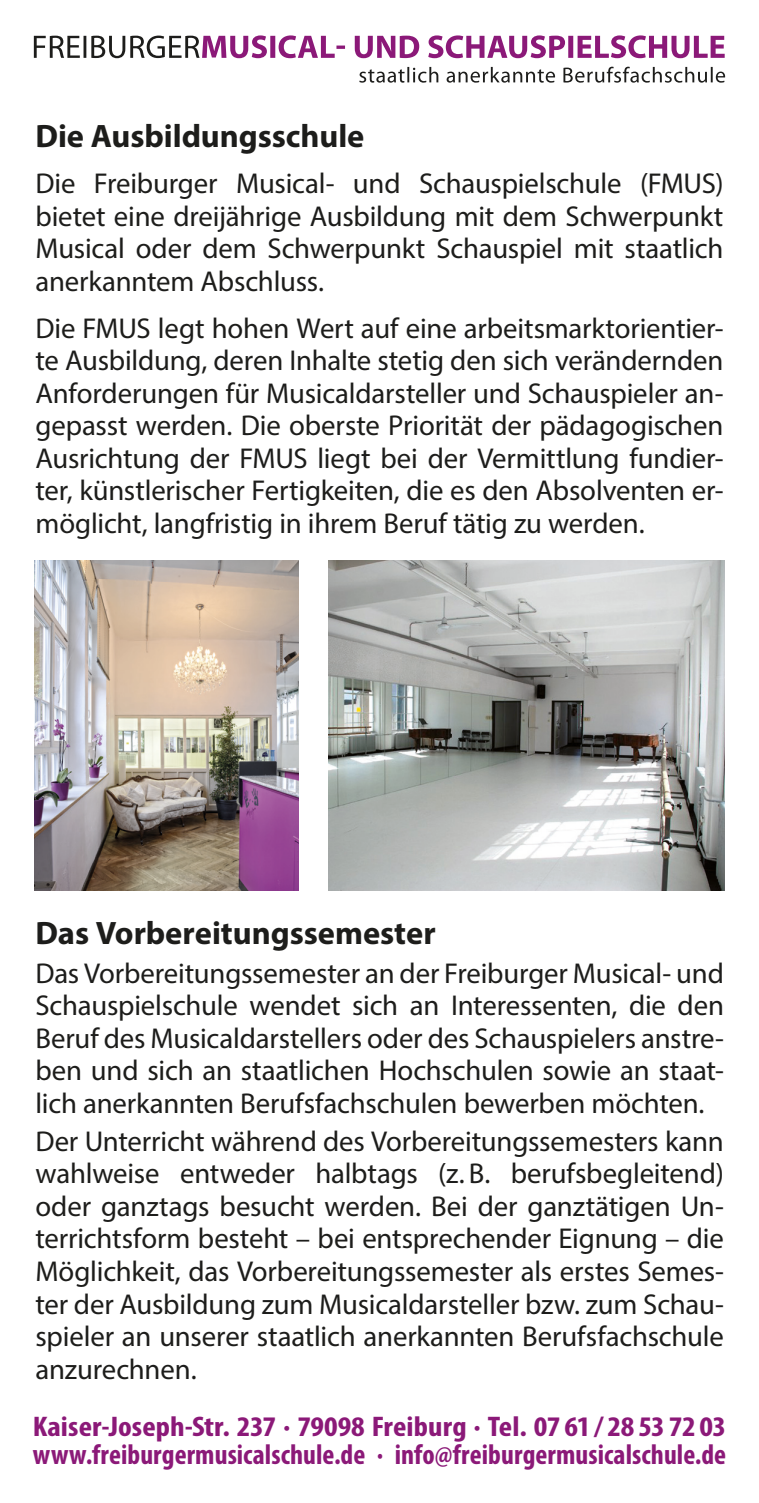
<style>
.page{position:relative;width:759px;height:1503px;background:#fff}
.page>*{position:absolute;margin:0;border:0;box-sizing:border-box;transform-origin:0 0}
.t1{font:700 32.5px "Myriad Pro";color:#1d1d1b}
.t2{font:28.75px/32.5px "Myriad Pro";letter-spacing:-.005em;color:#1d1d1b;text-align:justify}
.t3{font:700 condensed 28.5px "Myriad Pro";letter-spacing:.005em;color:#8b1978}
.t4{font:700 condensed 28.5px "Myriad Pro";letter-spacing:.005em;color:#8b1978;scale:1.12 1}
</style>
<div class="page">
<img style="left:328px;top:560px;width:395px;height:330px">
<img style="left:35px;top:560px;width:263px;height:330px">
<svg style="left:359px;top:67px;width:365px;height:16px"></svg>
<svg style="left:34px;top:35px;width:690px;height:23px"></svg>
<p class="t1" style="left:35px;top:114px;width:330px">Die Ausbildungsschule</p>
<p class="t2" style="left:35px;top:167px;width:689px">Die Freiburger Musical- und Schauspielschule (FMUS) bietet eine dreijährige Ausbildung mit dem Schwerpunkt Musical oder dem Schwerpunkt Schauspiel mit staatlich anerkanntem Abschluss.</p>
<p class="t2" style="left:35px;top:311px;width:689px">Die FMUS legt hohen Wert auf eine arbeitsmarktorientier&shy;te Ausbildung, deren Inhalte stetig den sich verändernden Anforderungen für Musicaldarsteller und Schauspieler an&shy;gepasst werden. Die oberste Priorität der pädagogischen Ausrichtung der FMUS liegt bei der Vermittlung fundier&shy;ter, künstlerischer Fertigkeiten, die es den Absolventen er&shy;möglicht, langfristig in ihrem Beruf tätig zu werden.</p>
<p class="t1" style="left:35px;top:912px;width:401px">Das Vorbereitungssemester</p>
<p class="t2" style="left:35px;top:956px;width:689px">Das Vorbereitungssemester an der Freiburger Musical- und Schauspielschule wendet sich an Interessenten, die den Beruf des Musicaldarstellers oder des Schauspielers anstre&shy;ben und sich an staatlichen Hochschulen sowie an staat&shy;lich anerkannten Berufsfachschulen bewerben möchten.</p>
<p class="t2" style="left:35px;top:1124px;width:689px">Der Unterricht während des Vorbereitungssemesters kann wahlweise entweder halbtags (z. B. berufsbegleitend) oder ganztags besucht werden. Bei der ganztätigen Un&shy;terrichtsform besteht – bei entsprechender Eignung – die Möglichkeit, das Vorbereitungssemester als erstes Semes&shy;ter der Ausbildung zum Musicaldarsteller bzw. zum Schau&shy;spieler an unserer staatlich anerkannten Berufsfachschule anzurechnen.</p>
<p class="t4" style="left:33px;top:1408px;width:620px">Kaiser-Joseph-Str. 237 · 79098 Freiburg · Tel. 07 61 / 28 53 72 03</p>
<p class="t3" style="left:33px;top:1436px;width:694px">www.freiburgermusicalschule.de · info@freiburgermusicalschule.de</p>
</div>
